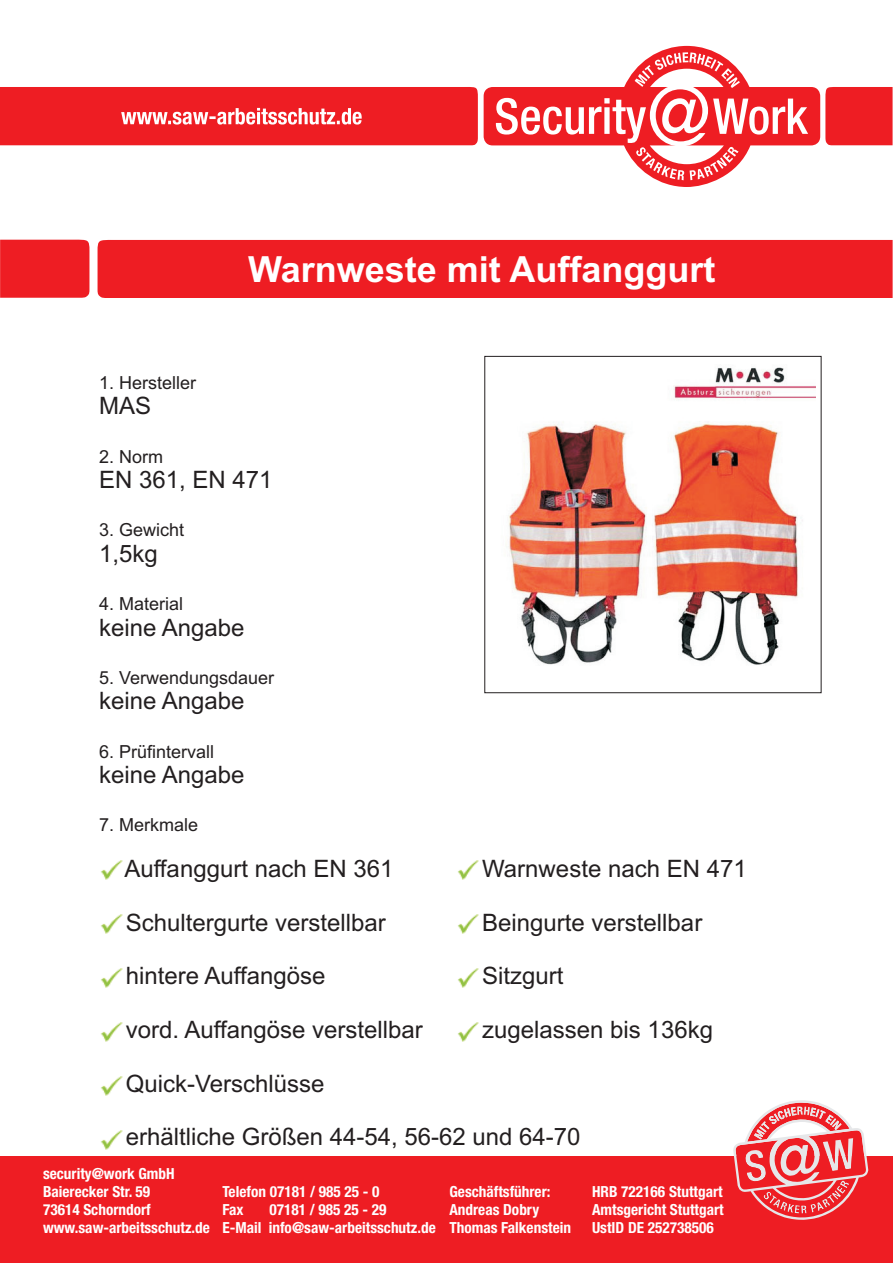
<style>
.page{position:relative;width:893px;height:1263px;background:#fff}
.page>*{position:absolute;margin:0;border:0;box-sizing:border-box;transform-origin:0 0}
.t1{font:700 36px "Arial";color:#fff}
.t2{font:24px "Arial";color:#231f20}
.t3{font:18px "Arial";color:#231f20}
.t4{font:700 condensed 15.3px/18.1px "Helvetica Neue LT Std";color:#fff}
</style>
<div class="page">
<svg style="left:484px;top:46px;width:336px;height:141px"></svg>
<svg style="left:496px;top:52px;width:312px;height:128px"></svg>
<div style="left:825px;top:87px;width:68px;height:58px;background:#ee1d23"></div>
<svg style="left:0;top:87px;width:478px;height:58px;background:#ef2b30"></svg>
<div style="left:0;top:1157px;width:893px;height:106px;background:#ee1d23"></div>
<div style="left:98px;top:240px;width:795px;height:58px;background:#ee1d23"></div>
<div style="left:0;top:239px;width:89px;height:59px;background:#ee1d23"></div>
<div style="left:485px;top:356px;width:336px;height:337px;border:1px solid #231f20"></div>
<svg style="left:733px;top:1100px;width:135px;height:120px"></svg>
<img style="left:101px;top:860px;width:22px;height:20px">
<img style="left:101px;top:914px;width:22px;height:20px">
<img style="left:101px;top:968px;width:22px;height:20px">
<img style="left:101px;top:1022px;width:22px;height:20px">
<img style="left:101px;top:1076px;width:22px;height:20px">
<img style="left:458px;top:860px;width:21px;height:20px">
<img style="left:458px;top:914px;width:21px;height:20px">
<img style="left:458px;top:968px;width:21px;height:20px">
<img style="left:508px;top:367px;width:307px;height:298px">
<img style="left:101px;top:1130px;width:22px;height:20px">
<img style="left:458px;top:1022px;width:21px;height:20px">
<h1 class="t1" style="left:248px;top:255px;width:469px">Warnweste mit Auffanggurt</h1>
<p class="t3" style="left:99px;top:376px;width:99px">1. Hersteller</p>
<p class="t2" style="left:99px;top:397px;width:54px">MAS</p>
<p class="t3" style="left:99px;top:449px;width:66px">2. Norm</p>
<p class="t2" style="left:99px;top:471px;width:175px">EN 361, EN 471</p>
<p class="t3" style="left:99px;top:523px;width:87px">3. Gewicht</p>
<p class="t2" style="left:99px;top:544px;width:60px">1,5kg</p>
<p class="t3" style="left:99px;top:597px;width:86px">4. Material</p>
<p class="t2" style="left:99px;top:618px;width:147px">keine Angabe</p>
<p class="t3" style="left:99px;top:671px;width:177px">5. Verwendungsdauer</p>
<p class="t2" style="left:99px;top:692px;width:147px">keine Angabe</p>
<p class="t3" style="left:99px;top:744px;width:117px">6. Prüfintervall</p>
<p class="t2" style="left:99px;top:766px;width:147px">keine Angabe</p>
<p class="t3" style="left:99px;top:818px;width:101px">7. Merkmale</p>
<p class="t2" style="left:124px;top:859px;width:271px">Auffanggurt nach EN 361</p>
<p class="t2" style="left:126px;top:913px;width:262px">Schultergurte verstellbar</p>
<p class="t2" style="left:126px;top:967px;width:201px">hintere Auffangöse</p>
<p class="t2" style="left:126px;top:1020px;width:299px">vord. Auffangöse verstellbar</p>
<p class="t2" style="left:126px;top:1074px;width:200px">Quick-Verschlüsse</p>
<p class="t2" style="left:126px;top:1128px;width:456px">erhältliche Größen 44-54, 56-62 und 64-70</p>
<p class="t2" style="left:482px;top:859px;width:266px">Warnweste nach EN 471</p>
<p class="t2" style="left:482px;top:913px;width:222px">Beingurte verstellbar</p>
<p class="t2" style="left:482px;top:967px;width:83px">Sitzgurt</p>
<p class="t2" style="left:482px;top:1020px;width:232px">zugelassen bis 136kg</p>
<p class="t4" style="left:43px;top:1167px;width:168px">security@work GmbH<br>Baierecker Str. 59<br>73614 Schorndorf www.saw-arbeitsschutz.de</p>
<p class="t4" style="left:222px;top:1185px;width:159px">Telefon 07181 / 985 25 - 0<br>Fax</p>
<p class="t4" style="left:222px;top:1203px;width:215px;text-align:center">07181 / 985 25 - 29<br>E-Mail info@saw-arbeitsschutz.de</p>
<p class="t4" style="left:449px;top:1185px;width:123px">Geschäftsführer:<br>Andreas Dobry<br>Thomas Falkenstein</p>
<p class="t4" style="left:592px;top:1185px;width:133px;text-align:justify">HRB 722166 Stuttgart Amtsgericht Stuttgart UstID DE 252738506</p>
</div>
